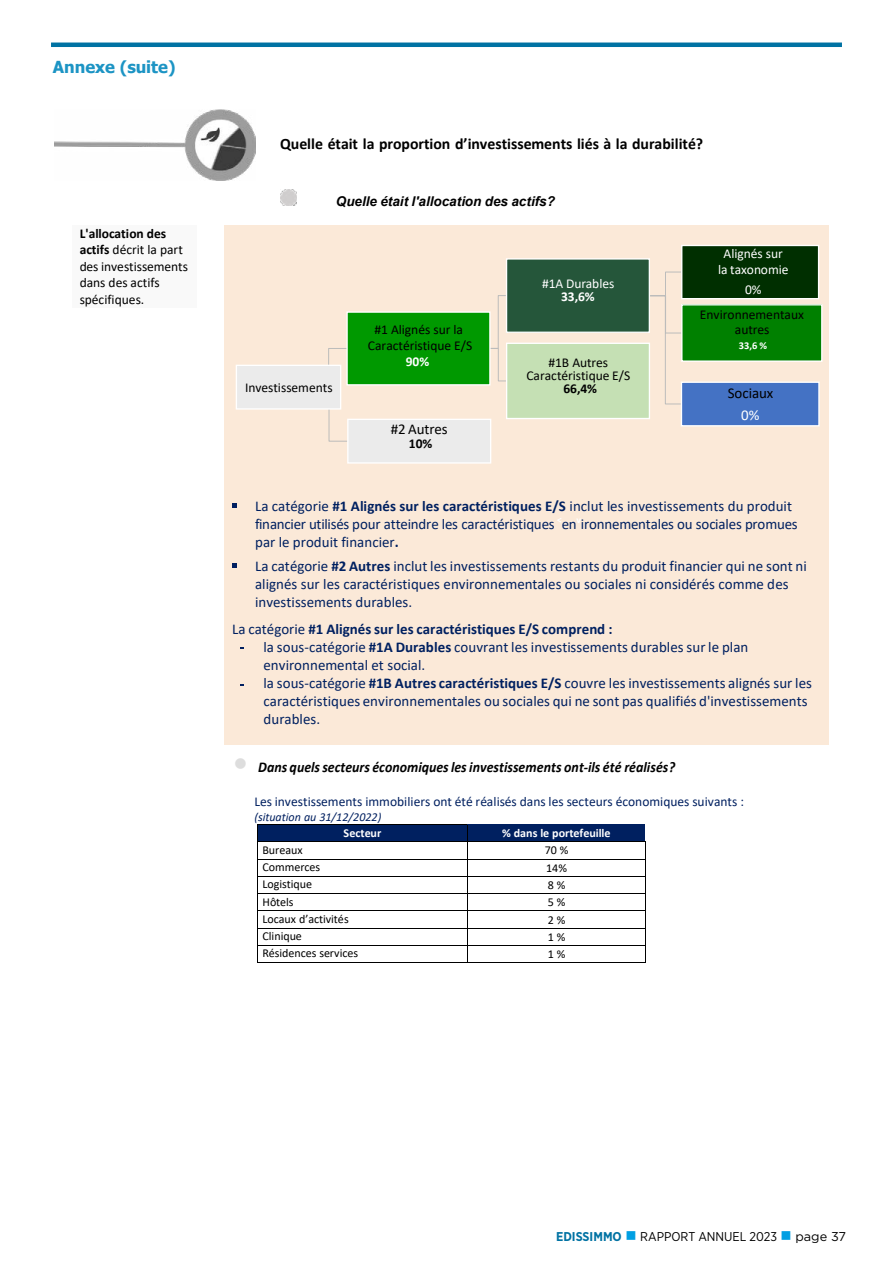
<style>
.page{position:relative;width:893px;height:1263px;background:#fff}
.page>*{position:absolute;margin:0;border:0;box-sizing:border-box;transform-origin:0 0}
.t1{font:700 16.5px "Tahoma";color:#1c94c4}
.t2{font:700 15.9px "Calibri";color:#000}
.t3{font:15px/18px "Calibri";color:#002060}
.t4{font:italic 700 15px "Calibri";color:#000;scale:.93 1}
.t5{font:15px "Calibri";letter-spacing:-.005em;color:#000}
.t6{font:15px "Calibri";color:#fff}
.t7{font:13.5px/16.5px "Calibri";letter-spacing:-.005em;color:#000}
.t8{font:13.5px "Calibri";color:#002060}
.t9{font:13.5px/15.1px "Calibri";color:#fff;text-align:center}
.t10{font:italic 700 13.5px "Arial";color:#000}
.t11{font:700 13.5px "Calibri";color:#fff}
.t12{font:700 13.5px "Calibri";color:#000}
.t13{font:12.75px "Gotham Narrow";color:#000}
.t14{font:12px "Calibri";letter-spacing:-.005em;color:#000}
.t15{font:700 12px "Calibri";color:#fff}
.t16{font:italic 12px "Calibri";letter-spacing:-.005em;color:#002060}
.t17{font:700 10.5px "Calibri";color:#fff}
.s1{font-weight:700}
.s2{color:#ddd}
.s3{font-weight:700;color:#0072a3}
.s4{color:#009fe3}
.s5{font-family:"Gotham"}
</style>
<div class="page">
<hr style="left:51px;top:43px;width:791px;height:4px;background:#0072a3">
<div style="left:258px;top:825px;width:209px;height:16px;background:#002060"></div>
<div style="left:468px;top:825px;width:177px;height:16px;background:#002060"></div>
<hr style="left:258px;top:824px;width:209px;height:1px;background:#000">
<hr style="left:468px;top:824px;width:177px;height:1px;background:#002060">
<hr style="left:258px;top:841px;width:209px;height:1px;background:#000">
<hr style="left:468px;top:841px;width:177px;height:1px;background:#000">
<hr style="left:258px;top:859px;width:209px;height:1px;background:#000">
<hr style="left:468px;top:859px;width:177px;height:1px;background:#000">
<hr style="left:258px;top:876px;width:209px;height:1px;background:#000">
<hr style="left:468px;top:876px;width:177px;height:1px;background:#000">
<hr style="left:258px;top:893px;width:209px;height:1px;background:#000">
<hr style="left:468px;top:893px;width:177px;height:1px;background:#000">
<hr style="left:258px;top:910px;width:209px;height:1px;background:#000">
<hr style="left:468px;top:910px;width:177px;height:1px;background:#000">
<hr style="left:258px;top:928px;width:209px;height:1px;background:#000">
<hr style="left:468px;top:928px;width:177px;height:1px;background:#000">
<hr style="left:258px;top:945px;width:209px;height:1px;background:#000">
<hr style="left:468px;top:945px;width:177px;height:1px;background:#000">
<svg style="left:257px;top:824px;width:1px;height:139px"></svg>
<hr style="left:258px;top:962px;width:209px;height:1px;background:#000">
<svg style="left:467px;top:824px;width:1px;height:139px"></svg>
<hr style="left:468px;top:962px;width:177px;height:1px;background:#000">
<svg style="left:645px;top:841px;width:1px;height:122px"></svg>
<img style="left:280px;top:190px;width:16px;height:16px">
<img style="left:54px;top:109px;width:201px;height:71px">
<div style="left:72px;top:225px;width:125px;height:82px;background:#f9f9f9"></div>
<div style="left:225px;top:225px;width:604px;height:520px;background:#fbe9d8"></div>
<svg style="left:650px;top:271px;width:32px;height:134px"></svg>
<svg style="left:497px;top:295px;width:9px;height:87px"></svg>
<svg style="left:309px;top:348px;width:39px;height:94px"></svg>
<div style="left:236px;top:365px;width:105px;height:44px;background:#ebebeb"></div>
<div style="left:236px;top:365px;width:105px;height:45px;border:1px solid #fff"></div>
<div style="left:347px;top:312px;width:143px;height:73px;background:#090"></div>
<div style="left:346px;top:311px;width:145px;height:74px;border:1px solid #fff"></div>
<div style="left:507px;top:259px;width:142px;height:73px;background:#25563a"></div>
<div style="left:506px;top:258px;width:144px;height:75px;border:1px solid #fff"></div>
<div style="left:682px;top:305px;width:140px;height:56px;background:#008000"></div>
<div style="left:681px;top:304px;width:141px;height:58px;border:1px solid #fff"></div>
<div style="left:682px;top:245px;width:137px;height:54px;background:#002f00"></div>
<div style="left:681px;top:245px;width:138px;height:54px;border:1px solid #fff"></div>
<div style="left:681px;top:382px;width:138px;height:44px;background:#4472c4"></div>
<div style="left:681px;top:382px;width:139px;height:44px;border:1px solid #fff"></div>
<div style="left:507px;top:343px;width:142px;height:75px;background:#c5e0b4"></div>
<div style="left:506px;top:343px;width:144px;height:76px;border:1px solid #fff"></div>
<div style="left:348px;top:419px;width:143px;height:44px;background:#ebebeb"></div>
<div style="left:347px;top:419px;width:144px;height:45px;border:1px solid #fff"></div>
<img style="left:366px;top:309px;width:439px;height:60px">
<img style="left:526px;top:357px;width:106px;height:12px">
<svg style="left:232px;top:503px;width:4px;height:4px"></svg>
<svg style="left:232px;top:563px;width:4px;height:4px"></svg>
<p class="t1" style="left:53px;top:56px;width:124px">Annexe (suite)</p>
<p class="t7" style="left:80px;top:225px;width:110px"><span class="s1">L'allocation des actifs</span> décrit la part des investissements dans des actifs spécifiques.</p>
<p class="t2" style="left:280px;top:133px;width:425px">Quelle était la proportion d’investissements liés à la durabilité?</p>
<p class="t10" style="left:336px;top:192px;width:221px">Quelle était l'allocation des actifs?</p>
<p class="t9" style="left:542px;top:275px;width:74px">#1A Durables</p>
<p class="t11" style="left:561px;top:287px;width:35px">33,6%</p>
<p class="t9" style="left:718px;top:246px;width:72px">Alignés sur la taxonomie</p>
<p class="t9" style="left:745px;top:281px;width:18px">0%</p>
<p class="t7" style="left:700px;top:306px;width:105px">Environnementaux</p>
<p class="t7" style="left:245px;top:379px;width:89px">Investissements</p>
<p class="t7" style="left:374px;top:321px;width:90px">#1 Alignés sur la</p>
<p class="t7" style="left:735px;top:320px;width:36px">autres</p>
<p class="t7" style="left:368px;top:337px;width:106px">Caractéristique E/S</p>
<p class="t17" style="left:739px;top:338px;width:30px">33,6 %</p>
<p class="t11" style="left:406px;top:352px;width:25px">90%</p>
<p class="t7" style="left:526px;top:356px;width:105px;line-height:12.8px;text-align:center">#1B Autres<br>Caractéristique E/S</p>
<p class="t12" style="left:563px;top:379px;width:35px">66,4%</p>
<p class="t5" style="left:728px;top:382px;width:47px">Sociaux</p>
<p class="t6" style="left:741px;top:404px;width:20px">0%</p>
<p class="t5" style="left:391px;top:418px;width:58px">#2 Autres</p>
<p class="t12" style="left:409px;top:434px;width:25px">10%</p>
<p class="t3" style="left:255px;top:496px;width:544px">La catégorie <span class="s1">#1 Alignés sur les caractéristiques E/S</span> inclut les investissements du produit financier utilisés pour atteindre les caractéristiques <sup>&lt;</sup>en<sup>v</sup>ironnementales ou sociales promues par le produit financier<span class="s1">.</span></p>
<p class="t3" style="left:255px;top:556px;width:553px">La catégorie <span class="s1">#2 Autres</span> inclut les investissements restants du produit financier qui ne sont ni alignés sur les caractéristiques environnementales ou sociales ni considérés comme des investissements durables.</p>
<p class="t3" style="left:264px;top:619px;width:550px;text-indent:-32px">La catégorie <span class="s1">#1 Alignés sur les caractéristiques E/S comprend :<br></span>la sous-catégorie <span class="s1">#1A Durables</span> couvrant les investissements durables sur le plan environnemental et social.<br>la sous‐catégorie <span class="s1">#1B Autres caractéristiques E/S</span> couvre les investissements alignés sur les caractéristiques environnementales ou sociales qui ne sont pas qualifiés d'investissements durables.</p>
<p class="t4" style="left:234px;top:756px;width:476px"><span class="s2">•</span> Dans quels secteurs économiques les investissements ont-ils été réalisés?</p>
<p class="t8" style="left:255px;top:792px;width:491px">Les investissements immobiliers ont été réalisés dans les secteurs économiques suivants :</p>
<p class="t16" style="left:255px;top:808px;width:128px">(situation au 31/12/2022)</p>
<p class="t15" style="left:344px;top:825px;width:39px">Secteur</p>
<p class="t15" style="left:502px;top:825px;width:110px">% dans le portefeuille</p>
<p class="t14" style="left:262px;top:841px;width:42px">Bureaux</p>
<p class="t14" style="left:545px;top:842px;width:25px">70 %</p>
<p class="t14" style="left:262px;top:859px;width:59px">Commerces</p>
<p class="t14" style="left:546px;top:859px;width:23px">14%</p>
<p class="t14" style="left:262px;top:876px;width:51px">Logistique</p>
<p class="t14" style="left:548px;top:876px;width:19px">8%</p>
<p class="t14" style="left:262px;top:893px;width:33px">Hôtels</p>
<p class="t14" style="left:548px;top:894px;width:19px">5%</p>
<p class="t14" style="left:262px;top:910px;width:88px">Locaux d’activités</p>
<p class="t14" style="left:548px;top:911px;width:19px">2%</p>
<p class="t14" style="left:262px;top:928px;width:41px">Clinique</p>
<p class="t14" style="left:548px;top:928px;width:19px">1%</p>
<p class="t14" style="left:262px;top:945px;width:97px">Résidences services</p>
<p class="t14" style="left:548px;top:946px;width:19px">1%</p>
<p class="t13" style="left:556px;top:1228px;width:292px"><span class="s3">EDISSIMMO</span> <span class="s4">■</span> RAPPORT ANNUEL 2023 <span class="s4">■</span> <span class="s5">page 37</span></p>
</div>
